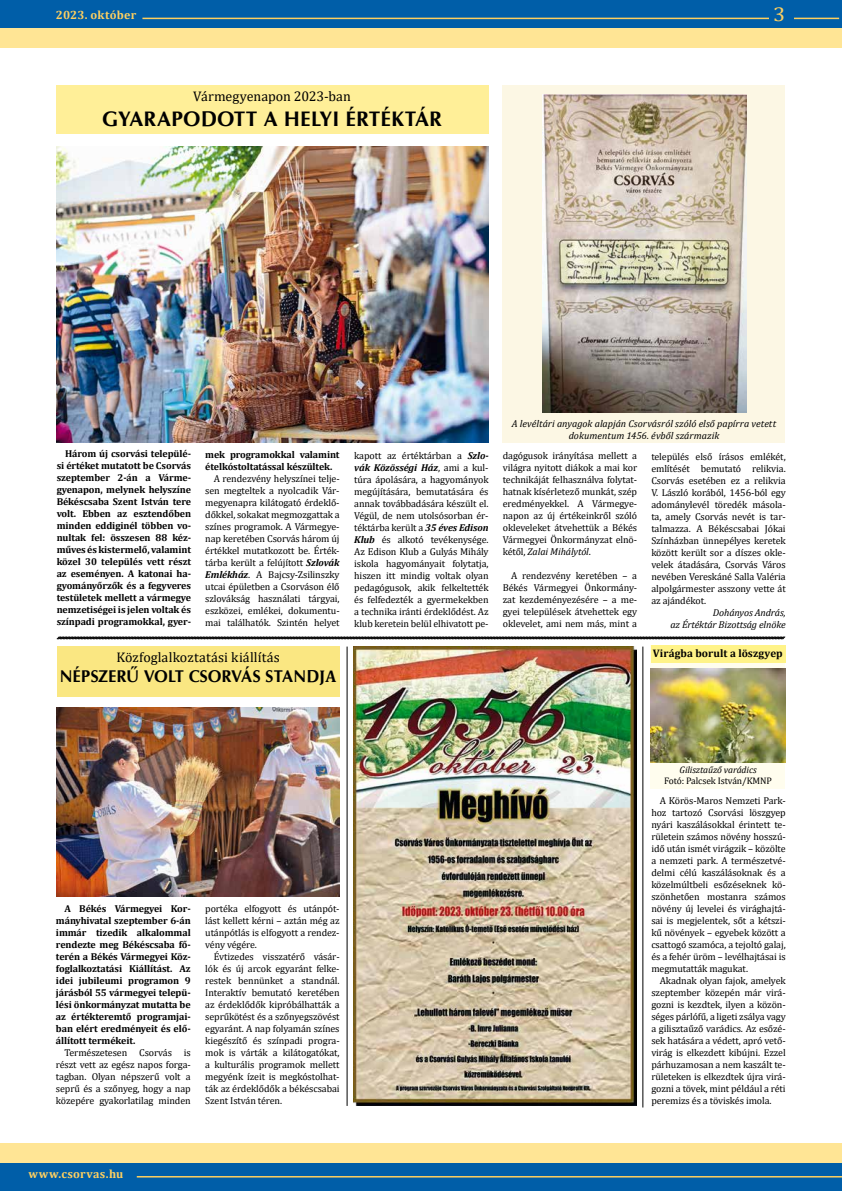
<style>
.page{position:relative;width:842px;height:1191px;background:#fff}
.page>*{position:absolute;margin:0;border:0;box-sizing:border-box;transform-origin:0 0}
.t1{font:700 21px "CG Omega";letter-spacing:.005em;color:#000}
.t2{font:20px "Cambria";color:#fed060;scale:1.1 1}
.t3{font:700 17px "CG Omega";letter-spacing:-.01em;color:#000}
.t4{font:14px "Cambria";color:#000}
.t5{font:700 12px "Cambria";letter-spacing:.02em;color:#fed060}
.t6{font:700 11px "Cambria";letter-spacing:.01em;color:#000}
.t7{font:10px/12px "Cambria";letter-spacing:-.01em;color:#000;text-align:justify}
.t8{font:700 10px/12px "Cambria";letter-spacing:-.01em;color:#000;text-align:justify}
.t9{font:italic 10px/12px "Cambria";letter-spacing:-.005em;color:#000;text-align:right}
.t10{font:9.5px "Cambria";letter-spacing:-.01em;color:#000}
.t11{font:italic 9.5px "Cambria";letter-spacing:-.01em;color:#000}
.s1{font-weight:700;font-style:italic}
.s2{font-family:"Cambria"}
.s3{font-style:italic}
</style>
<div class="page">
<div style="left:0;top:1157px;width:842px;height:34px;background:#005ea8"></div>
<div style="left:0;top:1142px;width:842px;height:20px;background:#ffe595"></div>
<hr style="left:137px;top:1176px;width:705px;height:1px;background:#fed060">
<div style="left:0;top:0;width:842px;height:33px;background:#005ea8"></div>
<div style="left:0;top:28px;width:842px;height:19px;background:#ffe595"></div>
<hr style="left:142px;top:18px;width:697px;height:1px;background:#fed060">
<div style="left:768px;top:4px;width:25px;height:23px;background:#005ea8"></div>
<div style="left:651px;top:645px;width:134px;height:144px;background:#fffdee"></div>
<div style="left:502px;top:85px;width:283px;height:357px;background:#fcf7e4"></div>
<div style="left:651px;top:645px;width:135px;height:17px;background:#fff388"></div>
<div style="left:56px;top:85px;width:432px;height:49px;background:#ffef98"></div>
<hr style="left:347px;top:646px;width:1px;height:460px;background:#000">
<div style="left:57px;top:646px;width:283px;height:51px;background:#fae782"></div>
<img style="left:57px;top:707px;width:283px;height:189px">
<img style="left:57px;top:146px;width:431px;height:296px">
<img style="left:543px;top:94px;width:204px;height:318px">
<img style="left:354px;top:646px;width:283px;height:459px">
<svg style="left:56px;top:636px;width:730px;height:4px"></svg>
<hr style="left:642px;top:646px;width:1px;height:461px;background:#000">
<img style="left:651px;top:669px;width:134px;height:93px">
<p class="t5" style="left:56px;top:7px;width:82px">2023. október</p>
<h2 class="t2" style="left:773px;top:2px;width:13px">3</h2>
<h3 class="t4" style="left:193px;top:88px;width:159px">Vármegyenapon 2023-ban</h3>
<h1 class="t1" style="left:102px;top:105px;width:341px">GYARAPODOTT A HELYI ÉRTÉKTÁR</h1>
<p class="t9" style="left:512px;top:417px;width:266px;text-align:center">A levéltári anyagok alapján Csorvásról szóló első papírra vetett dokumentum 1456. évből származik</p>
<p class="t8" style="left:57px;top:447px;width:136px;text-indent:9px">Három új csorvási települé&shy;si értéket mutatott be Csorvás szeptember 2-án a Várme&shy;gyenapon, melynek helyszíne Békéscsaba Szent István tere volt. Ebben az esztendőben minden eddiginél többen vo&shy;nultak fel: összesen 88 kéz&shy;műves és kistermelő, valamint közel 30 település vett részt az eseményen. A katonai ha&shy;gyományőrzők és a fegyveres testületek mellett a vármegye nemzetiségei is jelen voltak és színpadi programokkal, gyer-</p>
<p class="t8" style="left:205px;top:448px;width:136px">mek programokkal valamint ételkóstoltatással készültek.</p>
<p class="t7" style="left:205px;top:472px;width:136px;text-indent:9px">A rendezvény helyszínei telje&shy;sen megteltek a nyolcadik Vár&shy;megyenapra kilátogató érdeklő&shy;dőkkel, sokakat megmozgattak a színes programok. A Vármegye&shy;nap keretében Csorvás három új értékkel mutatkozott be. Érték&shy;tárba került a felújított <span class="s1">Szlovák Emlékház</span>. A Bajcsy-Zsilinszky utcai épületben a Csorváson élő szlovákság használati tárgyai, eszközei, emlékei, dokumentu&shy;mai találhatók. Szintén helyet</p>
<h3 class="t4" style="left:116px;top:648px;width:165px">Közfoglalkoztatási kiállítás</h3>
<h3 class="t3" style="left:60px;top:665px;width:278px">NÉPSZERŰ VOLT CSORVÁS STAND<span class="s2">JA</span></h3>
<p class="t7" style="left:354px;top:449px;width:136px">kapott az értéktárban a <span class="s1">Szlo&shy;vák Közösségi Ház</span>, ami a kul&shy;túra ápolására, a hagyományok megújítására, bemutatására és annak továbbadására készült el.<br>Végül, de nem utolsósorban ér&shy;téktárba került a <span class="s1">35 éves Edison Klub</span> és alkotó tevékenysége.<br>Az Edison Klub a Gulyás Mihály iskola hagyományait folytatja, hiszen itt mindig voltak olyan pedagógusok, akik felkeltették és felfedezték a gyermekekben a technika iránti érdeklődést. Az klub keretein belül elhivatott pe-</p>
<p class="t7" style="left:503px;top:450px;width:136px">dagógusok irányítása mellett a világra nyitott diákok a mai kor technikáját felhasználva folytat&shy;hatnak kísérletező munkát, szép eredményekkel. A Vármegye&shy;napon az új értékeinkről szóló okleveleket átvehettük a Békés Vármegyei Önkormányzat elnö&shy;kétől, <span class="s3">Zalai Mihálytól</span>.</p>
<p class="t7" style="left:503px;top:570px;width:136px;text-indent:8px">A rendezvény keretében – a Békés Vármegyei Önkormány&shy;zat kezdeményezésére – a me&shy;gyei települések átvehettek egy oklevelet, ami nem más, mint a</p>
<p class="t7" style="left:651px;top:450px;width:136px">település első írásos emlékét, említését bemutató relikvia.<br>Csorvás esetében ez a relikvia V. László korából, 1456-ból egy adománylevél töredék másola&shy;ta, amely Csorvás nevét is tar&shy;talmazza. A Békéscsabai Jókai Színházban ünnepélyes keretek között került sor a díszes okle&shy;velek átadására, Csorvás Város nevében Vereskáné Salla Valéria alpolgármester asszony vette át az ajándékot.</p>
<p class="t9" style="left:670px;top:606px;width:117px">Dohányos András,<br>az Értéktár Bizottság elnöke</p>
<p class="t6" style="left:653px;top:646px;width:131px">Virágba borult a löszgyep</p>
<p class="t8" style="left:56px;top:902px;width:136px;text-indent:9px">A Békés Vármegyei Kor&shy;mányhivatal szeptember 6-án immár tizedik alkalommal rendezte meg Békéscsaba fő&shy;terén a Békés Vármegyei Köz&shy;foglalkoztatási Kiállítást. Az idei jubileumi programon 9 járásból 55 vármegyei telepü&shy;lési önkormányzat mutatta be az értékteremtő programjai&shy;ban elért eredményeit és elő&shy;állított termékeit.</p>
<p class="t7" style="left:56px;top:1046px;width:136px;text-indent:9px">Természetesen Csorvás is részt vett az egész napos forga&shy;tagban. Olyan népszerű volt a seprű és a szőnyeg, hogy a nap közepére gyakorlatilag minden</p>
<p class="t7" style="left:205px;top:902px;width:136px">portéka elfogyott és utánpót&shy;lást kellett kérni – aztán még az utánpótlás is elfogyott a rendez&shy;vény végére.</p>
<p class="t7" style="left:205px;top:950px;width:136px;text-indent:8px">Évtizedes visszatérő vásár&shy;lók és új arcok egyaránt felke&shy;restek bennünket a standnál.<br>Interaktív bemutató keretében az érdeklődők kipróbálhatták a seprűkötést és a szőnyegszövést egyaránt. A nap folyamán színes kiegészítő és színpadi progra&shy;mok is várták a kilátogatókat, a kulturális programok mellett megyénk ízeit is megkóstolhat&shy;ták az érdeklődők a békéscsabai Szent István téren.</p>
<p class="t5" style="left:29px;top:1165px;width:96px">www.csorvas.hu</p>
<p class="t11" style="left:679px;top:763px;width:79px">Gilisztaűző varádics</p>
<p class="t10" style="left:664px;top:775px;width:109px">Fotó: Palcsek István/KMNP</p>
<p class="t7" style="left:651px;top:795px;width:136px;text-indent:8px">A Körös-Maros Nemzeti Park&shy;hoz tartozó Csorvási löszgyep nyári kaszálásokkal érintett te&shy;rületein számos növény hosszú&shy;idő után ismét virágzik – közölte a nemzeti park. A természetvé&shy;delmi célú kaszálásoknak és a közelmúltbeli esőzéseknek kö&shy;szönhetően mostanra számos növény új levelei és virághajtá&shy;sai is megjelentek, sőt a kétszi&shy;kű növények – egyebek között a csattogó szamóca, a tejoltó galaj, és a fehér üröm – levélhajtásai is megmutatták magukat.</p>
<p class="t7" style="left:651px;top:975px;width:136px;text-indent:8px">Akadnak olyan fajok, amelyek szeptember közepén már virá&shy;gozni is kezdtek, ilyen a közön&shy;séges párlófű, a ligeti zsálya vagy a gilisztaűző varádics. Az esőzé&shy;sek hatására a védett, apró vető&shy;virág is elkezdett kibújni. Ezzel párhuzamosan a nem kaszált te&shy;rületeken is elkezdtek újra virá&shy;gozni a tövek, mint például a réti peremizs és a töviskés imola.</p>
</div>
